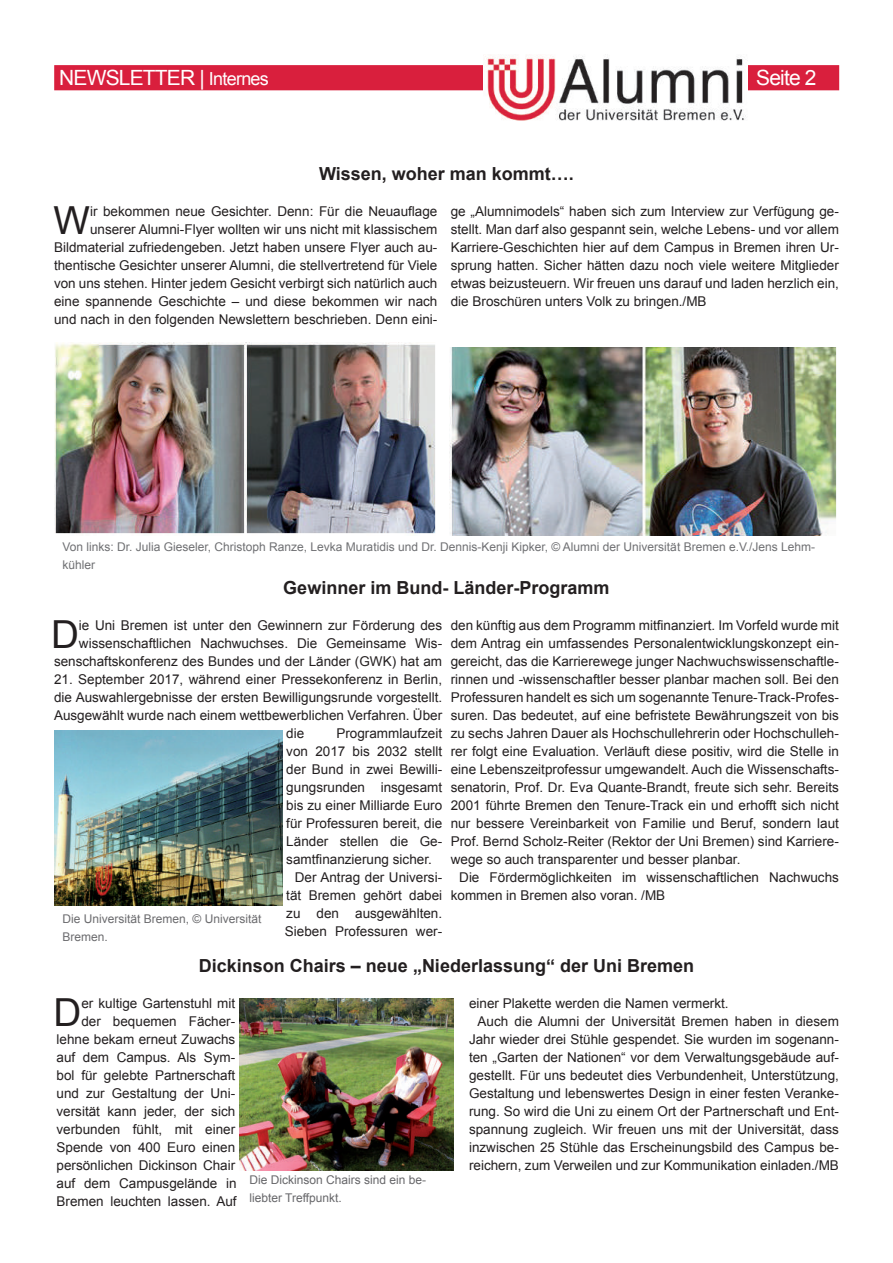
<style>
.page{position:relative;width:893px;height:1263px;background:#fff}
.page>*{position:absolute;margin:0;border:0;box-sizing:border-box;transform-origin:0 0}
.t1{font:38.7px "Arial";color:#231f20}
.t2{font:21px "Arial";letter-spacing:-.04em;color:#fff}
.t3{font:700 18px "Arial";color:#231f20}
.t4{font:13.5px/18px "Arial";color:#231f20;text-align:right}
.t5{font:12px/18px "Arial";color:#6f7073}
.t6{font:12px/18px "Arial";color:#67676a}
.t7{font:12px/18px "Arial";color:#6b6b6e}
.s1{font-size:18px}
</style>
<div class="page">
<div style="left:54px;top:65px;width:785px;height:25px;background:#d91f3d;border:2px solid #d91f3d"></div>
<img style="left:483px;top:56px;width:264px;height:65px">
<img style="left:54px;top:731px;width:228px;height:174px">
<img style="left:240px;top:999px;width:213px;height:171px">
<img style="left:54px;top:342px;width:382px;height:192px">
<img style="left:449px;top:347px;width:388px;height:188px">
<h2 class="t2" style="left:59px;top:64px;width:211px">NEWSLETTER | <span class="s1">Internes</span></h2>
<h2 class="t2" style="left:756px;top:64px;width:62px">Seite 2</h2>
<h3 class="t3" style="left:319px;top:162px;width:256px">Wissen, woher man kommt….</h3>
<p class="t4" style="left:54px;top:202px;width:385px">ir bekommen neue Gesichter. Denn: Für die Neuauflage unserer Alumni-Flyer wollten wir uns nicht mit klassischem Bildmaterial zufriedengeben. Jetzt haben unsere Flyer auch au&shy;thentische Gesichter unserer Alumni, die stellvertretend für Viele von uns stehen. Hinter jedem Gesicht verbirgt sich natürlich auch eine spannende Geschichte – und diese bekommen wir nach und nach in den folgenden Newslettern beschrieben. Denn eini-</p>
<p class="t4" style="left:451px;top:202px;width:390px;text-align:justify">ge „Alumnimodels“ haben sich zum Interview zur Verfügung ge&shy;stellt. Man darf also gespannt sein, welche Lebens- und vor allem Karriere-Geschichten hier auf dem Campus in Bremen ihren Ur&shy;sprung hatten. Sicher hätten dazu noch viele weitere Mitglieder etwas beizusteuern. Wir freuen uns darauf und laden herzlich ein, die Broschüren unters Volk zu bringen./MB</p>
<h1 class="t1" style="left:54px;top:195px;width:38px">W</h1>
<p class="t5" style="left:63px;top:537px;width:754px">Von links: Dr. Julia Gieseler, Christoph Ranze, Levka Muratidis und Dr. Dennis-Kenji Kipker, © Alumni der Universität Bremen e.V./Jens Lehm&shy;kühler</p>
<h3 class="t3" style="left:283px;top:576px;width:328px">Gewinner im Bund- Länder-Programm</h3>
<p class="t4" style="left:451px;top:616px;width:390px;text-align:justify">den künftig aus dem Programm mitfinanziert. Im Vorfeld wurde mit dem Antrag ein umfassendes Personalentwicklungskonzept ein&shy;gereicht, das die Karrierewege junger Nachwuchswissenschaftle&shy;rinnen und -wissenschaftler besser planbar machen soll. Bei den Professuren handelt es sich um sogenannte Tenure-Track-Profes&shy;suren. Das bedeutet, auf eine befristete Bewährungszeit von bis zu sechs Jahren Dauer als Hochschullehrerin oder Hochschulleh&shy;rer folgt eine Evaluation. Verläuft diese positiv, wird die Stelle in eine Lebenszeitprofessur umgewandelt. Auch die Wissenschafts&shy;senatorin, Prof. Dr. Eva Quante-Brandt, freute sich sehr. Bereits 2001 führte Bremen den Tenure-Track ein und erhofft sich nicht nur bessere Vereinbarkeit von Familie und Beruf, sondern laut Prof. Bernd Scholz-Reiter (Rektor der Uni Bremen) sind Karriere&shy;wege so auch transparenter und besser planbar.</p>
<p class="t4" style="left:451px;top:868px;width:390px;text-align:left;text-indent:9px">Die Fördermöglichkeiten im wissenschaftlichen Nachwuchs kommen in Bremen also voran. /MB</p>
<p class="t4" style="left:54px;top:616px;width:390px">ie Uni Bremen ist unter den Gewinnern zur Förderung des wissenschaftlichen Nachwuchses. Die Gemeinsame Wis&shy;senschaftskonferenz des Bundes und der Länder (GWK) hat am</p>
<p class="t4" style="left:54px;top:670px;width:390px">21. September 2017, während einer Pressekonferenz in Berlin,</p>
<p class="t4" style="left:54px;top:688px;width:390px">die Auswahlergebnisse der ersten Bewilligungsrunde vorgestellt.</p>
<p class="t4" style="left:54px;top:706px;width:390px">Ausgewählt wurde nach einem wettbewerblichen Verfahren. Über</p>
<p class="t4" style="left:286px;top:724px;width:20px">die</p>
<p class="t4" style="left:336px;top:724px;width:107px">Programmlaufzeit</p>
<p class="t4" style="left:286px;top:742px;width:157px">von 2017 bis 2032 stellt</p>
<p class="t4" style="left:286px;top:760px;width:157px">der Bund in zwei Bewilli-</p>
<p class="t4" style="left:286px;top:778px;width:157px">gungsrunden insgesamt</p>
<p class="t4" style="left:286px;top:796px;width:157px">bis zu einer Milliarde Euro</p>
<p class="t4" style="left:286px;top:814px;width:157px">für Professuren bereit, die</p>
<p class="t4" style="left:286px;top:832px;width:157px">Länder stellen die Ge-</p>
<p class="t4" style="left:286px;top:850px;width:147px">samtfinanzierung sicher.</p>
<p class="t4" style="left:295px;top:868px;width:149px">Der Antrag der Universi-</p>
<p class="t4" style="left:286px;top:886px;width:157px">tät Bremen gehört dabei</p>
<p class="t4" style="left:286px;top:904px;width:157px">zu den ausgewählten.</p>
<p class="t4" style="left:285px;top:922px;width:159px">Sieben Professuren wer-</p>
<h1 class="t1" style="left:51px;top:609px;width:29px">D</h1>
<p class="t7" style="left:63px;top:909px;width:200px">Die Universität Bremen, © Universität<br>Bremen.</p>
<h3 class="t3" style="left:199px;top:954px;width:497px">Dickinson Chairs – neue „Niederlassung“ der Uni Bremen</h3>
<h1 class="t1" style="left:54px;top:987px;width:29px">D</h1>
<p class="t4" style="left:57px;top:994px;width:182px">er kultige Gartenstuhl mit<br>der bequemen Fächer&shy;lehne bekam erneut Zuwachs auf dem Campus. Als Sym&shy;bol für gelebte Partnerschaft und zur Gestaltung der Uni&shy;versität kann jeder, der sich verbunden fühlt, mit einer<br>Spende von 400 Euro einen persönlichen Dickinson Chair auf dem Campusgelände in<br>Bremen leuchten lassen. Auf</p>
<p class="t4" style="left:469px;top:994px;width:261px">einer Plakette werden die Namen vermerkt.</p>
<p class="t4" style="left:478px;top:1012px;width:363px">Auch die Alumni der Universität Bremen haben in diesem</p>
<p class="t4" style="left:469px;top:1030px;width:371px">Jahr wieder drei Stühle gespendet. Sie wurden im sogenann-</p>
<p class="t4" style="left:469px;top:1048px;width:371px">ten „Garten der Nationen“ vor dem Verwaltungsgebäude auf-</p>
<p class="t4" style="left:469px;top:1066px;width:371px">gestellt. Für uns bedeutet dies Verbundenheit, Unterstützung,</p>
<p class="t4" style="left:469px;top:1084px;width:371px">Gestaltung und lebenswertes Design in einer festen Veranke-</p>
<p class="t4" style="left:469px;top:1102px;width:371px">rung. So wird die Uni zu einem Ort der Partnerschaft und Ent-</p>
<p class="t4" style="left:469px;top:1120px;width:371px">spannung zugleich. Wir freuen uns mit der Universität, dass</p>
<p class="t4" style="left:469px;top:1138px;width:371px">inzwischen 25 Stühle das Erscheinungsbild des Campus be-</p>
<p class="t4" style="left:469px;top:1156px;width:371px">reichern, zum Verweilen und zur Kommunikation einladen./MB</p>
<p class="t6" style="left:249px;top:1170px;width:178px">Die Dickinson Chairs sind ein be&shy;liebter Treffpunkt.</p>
</div>
